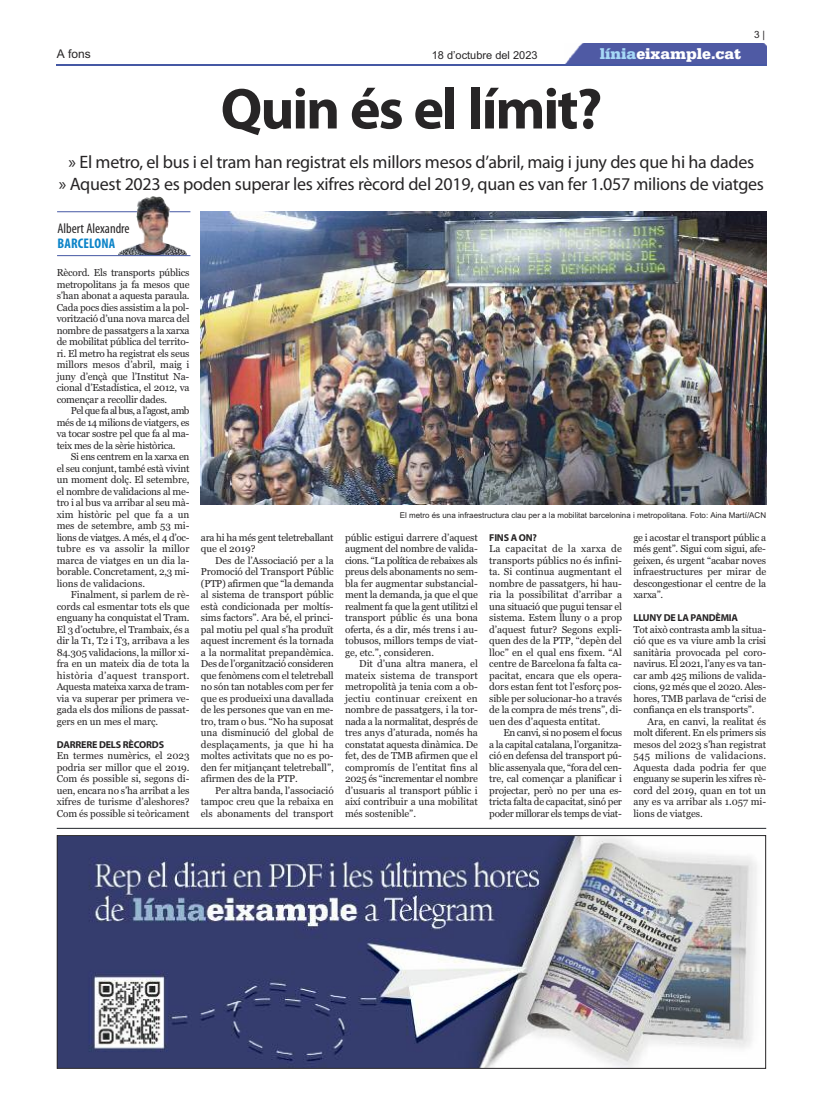
<style>
.page{position:relative;width:823px;height:1106px;background:#fff}
.page>*{position:absolute;margin:0;border:0;box-sizing:border-box;transform-origin:0 0}
.t1{font:700 58px "Myriad Pro";letter-spacing:-.035em;color:#272526}
.t2{font:18px/22px "Myriad Pro";letter-spacing:-.015em;color:#272526;text-align:center}
.t3{font:900 16px "Serifa";color:#fff}
.t4{font:condensed 14px "Myriad Pro";color:#272526}
.t5{font:700 condensed 14px "Myriad Pro";letter-spacing:.015em;color:#0c84c8}
.t6{font:12px "Arial";color:#272526}
.t7{font:11px "Arial";color:#272526}
.t8{font:10px/11.5px "Georgia";letter-spacing:-.01em;color:#272526;text-align:justify}
.t9{font:700 10px "Myriad Pro";letter-spacing:-.02em;color:#272526}
.t10{font:10px/11.5px "Georgia";letter-spacing:-.03em;color:#272526}
.t11{font:10px "Arial";color:#272526}
.t12{font:8px "Arial";color:#272526}
.s1{color:#a6d8f6}
</style>
<div class="page">
<div style="left:565px;top:44px;width:200px;height:20px;background:#4f5aa4"></div>
<hr style="left:57px;top:64px;width:708px;height:1px;background:#4558a4">
<hr style="left:57px;top:828px;width:708px;height:1px;background:#23252b">
<img style="left:59px;top:837px;width:698px;height:229px">
<div style="left:57px;top:835px;width:708px;height:233px;border:1px solid #272526"></div>
<hr style="left:57px;top:211px;width:133px;height:1px;background:#4558a4">
<img style="left:201px;top:211px;width:564px;height:293px">
<img style="left:117px;top:196px;width:71px;height:59px">
<hr style="left:57px;top:255px;width:133px;height:1px;background:#4558a4">
<p class="t6" style="left:57px;top:47px;width:36px">A fons</p>
<p class="t7" style="left:431px;top:48px;width:107px">18 d’octubre del 2023</p>
<h3 class="t3" style="left:599px;top:44px;width:143px"><span class="s1">línia</span>eixample.cat</h3>
<p class="t11" style="left:753px;top:29px;width:12px">3 |</p>
<h1 class="t1" style="left:220px;top:87px;width:383px">Quin és el límit?</h1>
<h2 class="t2" style="left:59px;top:152px;width:706px">» El metro, el bus i el tram han registrat els millors mesos d’abril, maig i juny des que hi ha dades<br>» Aquest 2023 es poden superar les xifres rècord del 2019, quan es van fer 1.057 milions de viatges</h2>
<h3 class="t4" style="left:57px;top:223px;width:74px">Albert Alexandre</h3>
<h3 class="t5" style="left:57px;top:238px;width:59px">BARCELONA</h3>
<p class="t8" style="left:57px;top:267px;width:134px">Rècord. Els transports públics metropolitans ja fa mesos que s’han abonat a aquesta paraula.<br>Cada pocs dies assistim a la pol&shy;vorització d’una nova marca del nombre de passatgers a la xarxa de mobilitat pública del territo&shy;ri. El metro ha registrat els seus millors mesos d’abril, maig i juny d’ençà que l’Institut Na&shy;cional d’Estadística, el 2012, va començar a recollir dades.</p>
<p class="t8" style="left:57px;top:405px;width:134px;text-indent:14px">Pel que fa al bus, a l’agost, amb més de 14 milions de viatgers, es va tocar sostre pel que fa al ma&shy;teix mes de la sèrie històrica.</p>
<p class="t8" style="left:57px;top:451px;width:134px;text-indent:14px">Si ens centrem en la xarxa en el seu conjunt, també està vivint un moment dolç. El setembre, el nombre de validacions al me&shy;tro i al bus va arribar al seu mà&shy;xim històric pel que fa a un mes de setembre, amb 53 mi&shy;lions de viatges. A més, el 4 d’oc&shy;tubre es va assolir la millor marca de viatges en un dia la&shy;borable. Concretament, 2,3 mi&shy;lions de validacions.</p>
<p class="t8" style="left:57px;top:589px;width:134px;text-indent:14px">Finalment, si parlem de rè&shy;cords cal esmentar tots els que enguany ha conquistat el Tram.<br>El 3 d’octubre, el Trambaix, és a dir la T1, T2 i T3, arribava a les 84.305 validacions, la millor xi&shy;fra en un mateix dia de tota la història d’aquest transport.<br>Aquesta mateixa xarxa de tram&shy;via va superar per primera ve&shy;gada els dos milions de passat&shy;gers en un mes el març.</p>
<p class="t9" style="left:57px;top:740px;width:109px">DARRERE DELS RÈCORDS</p>
<p class="t8" style="left:57px;top:750px;width:134px">En termes numèrics, el 2023 podria ser millor que el 2019.<br>Com és possible si, segons di&shy;uen, encara no s’ha arribat a les xifres de turisme d’aleshores?<br>Com és possible si teòricament</p>
<p class="t10" style="left:201px;top:531px;width:134px">ara hi ha més gent teletreballant que el 2019?</p>
<p class="t8" style="left:201px;top:554px;width:134px;text-indent:14px">Des de l’Associació per a la Promoció del Transport Públic (PTP) afirmen que “la demanda al sistema de transport públic està condicionada per moltís&shy;sims factors”. Ara bé, el princi&shy;pal motiu pel qual s’ha produït aquest increment és la tornada a la normalitat prepandèmica.<br>Des de l’organització consideren que fenòmens com el teletreball no són tan notables com per fer que es produeixi una davallada de les persones que van en me&shy;tro, tram o bus. “No ha suposat una disminució del global de desplaçaments, ja que hi ha moltes activitats que no es po&shy;den fer mitjançant teletreball”, afirmen des de la PTP.</p>
<p class="t8" style="left:201px;top:784px;width:134px;text-indent:14px">Per altra banda, l’associació tampoc creu que la rebaixa en els abonaments del transport</p>
<p class="t12" style="left:399px;top:510px;width:367px">El metro és una infraestructura clau per a la mobilitat barcelonina i metropolitana. Foto: Aina Martí/ACN</p>
<p class="t8" style="left:345px;top:531px;width:134px">públic estigui darrere d’aquest augment del nombre de valida&shy;cions. “La política de rebaixes als preus dels abonaments no sem&shy;bla fer augmentar substancial&shy;ment la demanda, ja que el que realment fa que la gent utilitzi el transport públic és una bona oferta, és a dir, més trens i au&shy;tobusos, millors temps de viat&shy;ge, etc.”, consideren.</p>
<p class="t8" style="left:345px;top:658px;width:134px;text-indent:14px">Dit d’una altra manera, el mateix sistema de transport metropolità ja tenia com a ob&shy;jectiu continuar creixent en nombre de passatgers, i la tor&shy;nada a la normalitat, després de tres anys d’aturada, només ha constatat aquesta dinàmica. De fet, des de TMB afirmen que el compromís de l’entitat fins al 2025 és “incrementar el nombre d’usuaris al transport públic i així contribuir a una mobilitat més sostenible”.</p>
<p class="t9" style="left:489px;top:533px;width:49px">FINS A ON?</p>
<p class="t8" style="left:489px;top:543px;width:134px">La capacitat de la xarxa de transports públics no és infini&shy;ta. Si continua augmentant el nombre de passatgers, hi hau&shy;ria la possibilitat d’arribar a una situació que pugui tensar el sistema. Estem lluny o a prop d’aquest futur? Segons expli&shy;quen des de la PTP, “depèn del lloc” en el qual ens fixem. “Al centre de Barcelona fa falta ca&shy;pacitat, encara que els opera&shy;dors estan fent tot l’esforç pos&shy;sible per solucionar-ho a través de la compra de més trens”, di&shy;uen des d’aquesta entitat.</p>
<p class="t8" style="left:489px;top:727px;width:134px;text-indent:14px">En canvi, si no posem el focus a la capital catalana, l’organitza&shy;ció en defensa del transport pú&shy;blic assenyala que, “fora del cen&shy;tre, cal començar a planificar i projectar, però no per una es&shy;tricta falta de capacitat, sinó per poder millorar els temps de viat-</p>
<p class="t8" style="left:633px;top:531px;width:134px">ge i acostar el transport públic a més gent”. Sigui com sigui, afe&shy;geixen, és urgent “acabar noves infraestructures per mirar de descongestionar el centre de la xarxa”.</p>
<p class="t9" style="left:633px;top:614px;width:106px">LLUNY DE LA PANDÈMIA</p>
<p class="t8" style="left:633px;top:623px;width:134px">Tot això contrasta amb la situa&shy;ció que es va viure amb la crisi sanitària provocada pel coro&shy;navirus. El 2021, l’any es va tan&shy;car amb 425 milions de valida&shy;cions, 92 més que el 2020. Ales&shy;hores, TMB parlava de “crisi de confiança en els transports”.</p>
<p class="t8" style="left:633px;top:715px;width:134px;text-indent:14px">Ara, en canvi, la realitat és molt diferent. En els primers sis mesos del 2023 s’han registrat 545 milions de validacions.<br>Aquesta dada podria fer que enguany se superin les xifres rè&shy;cord del 2019, quan en tot un any es va arribar als 1.057 mi&shy;lions de viatges.</p>
</div>
